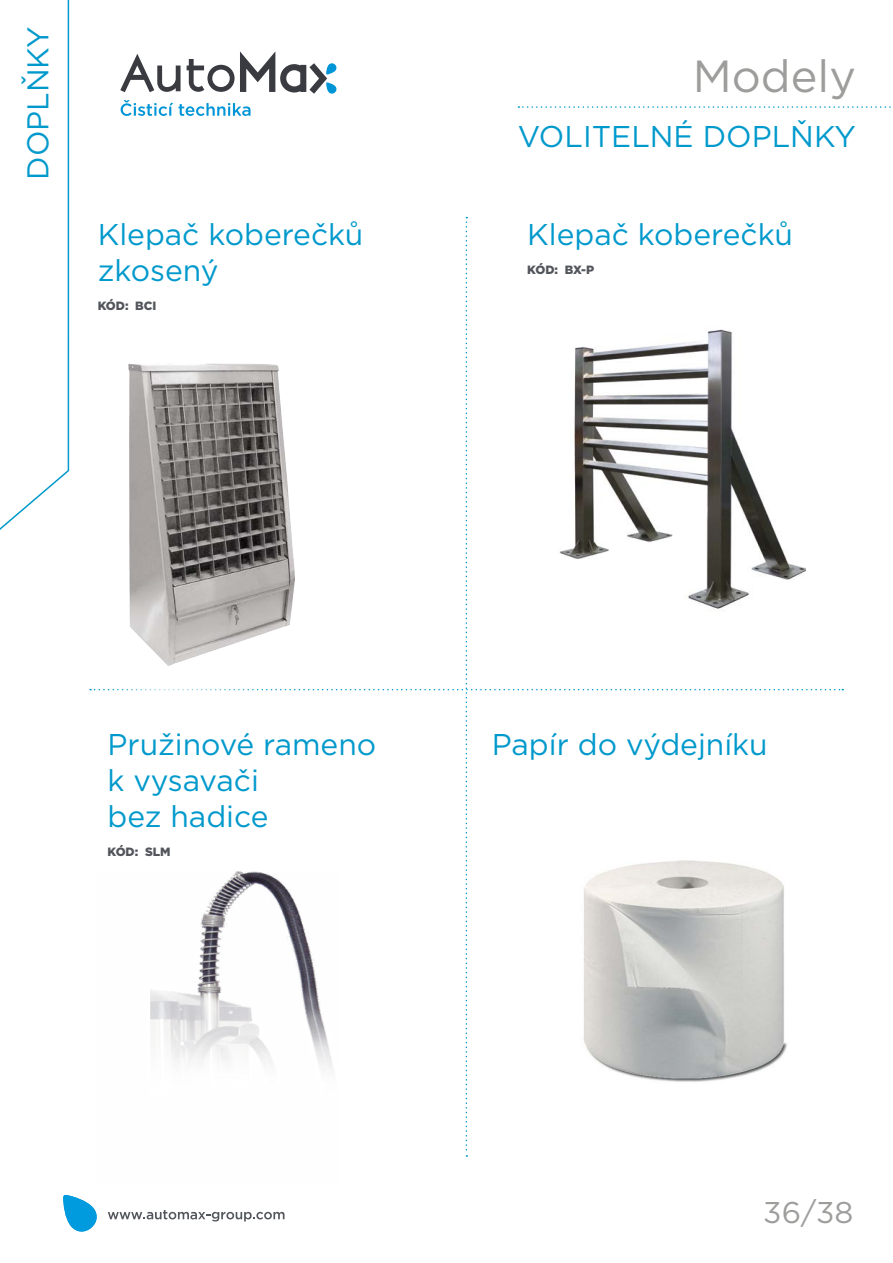
<style>
.page{position:relative;width:893px;height:1263px;background:#fff}
.page>*{position:absolute;margin:0;border:0;box-sizing:border-box;transform-origin:0 0}
.t1{font:45px "Gotham Book CE";color:#9d9d9c}
.t2{font:30px/36px "Gotham Book CE";color:#09c}
.t3{font:30px "Gotham Book CE";color:#9d9d9c}
.t4{font:12px "Gotham Black CE";color:#52555b}
</style>
<div class="page">
<svg style="left:0;top:0;width:70px;height:530px"></svg>
<svg style="left:63px;top:1195px;width:34px;height:37px"></svg>
<svg style="left:108px;top:1210px;width:176px;height:11px"></svg>
<svg style="left:518px;top:106px;width:373px;height:2px"></svg>
<svg style="left:120px;top:54px;width:61px;height:38px"></svg>
<svg style="left:187px;top:51px;width:150px;height:43px"></svg>
<svg style="left:121px;top:100px;width:52px;height:16px"></svg>
<svg style="left:179px;top:103px;width:72px;height:13px"></svg>
<div style="left:63px;top:297px;width:298px;height:434px;background:#fff;opacity:.75"></div>
<img style="left:128px;top:364px;width:66px;height:302px">
<img style="left:559px;top:329px;width:246px;height:280px">
<img style="left:583px;top:860px;width:204px;height:222px">
<img style="left:150px;top:872px;width:183px;height:197px">
<p class="t2" style="left:20px;top:180px;width:155px;rotate:-90deg">DOPLŇKY</p>
<p class="t2" style="left:98px;top:216px;width:267px">Klepač koberečků zkosený</p>
<p class="t4" style="left:98px;top:298px;width:60px">KÓD: BCI</p>
<h1 class="t1" style="left:693px;top:49px;width:165px">Modely</h1>
<p class="t2" style="left:518px;top:118px;width:340px">VOLITELNÉ DOPLŇKY</p>
<p class="t2" style="left:527px;top:216px;width:267px">Klepač koberečků</p>
<p class="t4" style="left:527px;top:262px;width:68px">KÓD: BX-P</p>
<p class="t2" style="left:108px;top:726px;width:270px">Pružinové rameno k vysavači<br>bez hadice</p>
<p class="t4" style="left:108px;top:844px;width:65px">KÓD: SLM</p>
<p class="t2" style="left:492px;top:726px;width:277px">Papír do výdejníku</p>
<p class="t3" style="left:763px;top:1194px;width:92px">36/38</p>
</div>
